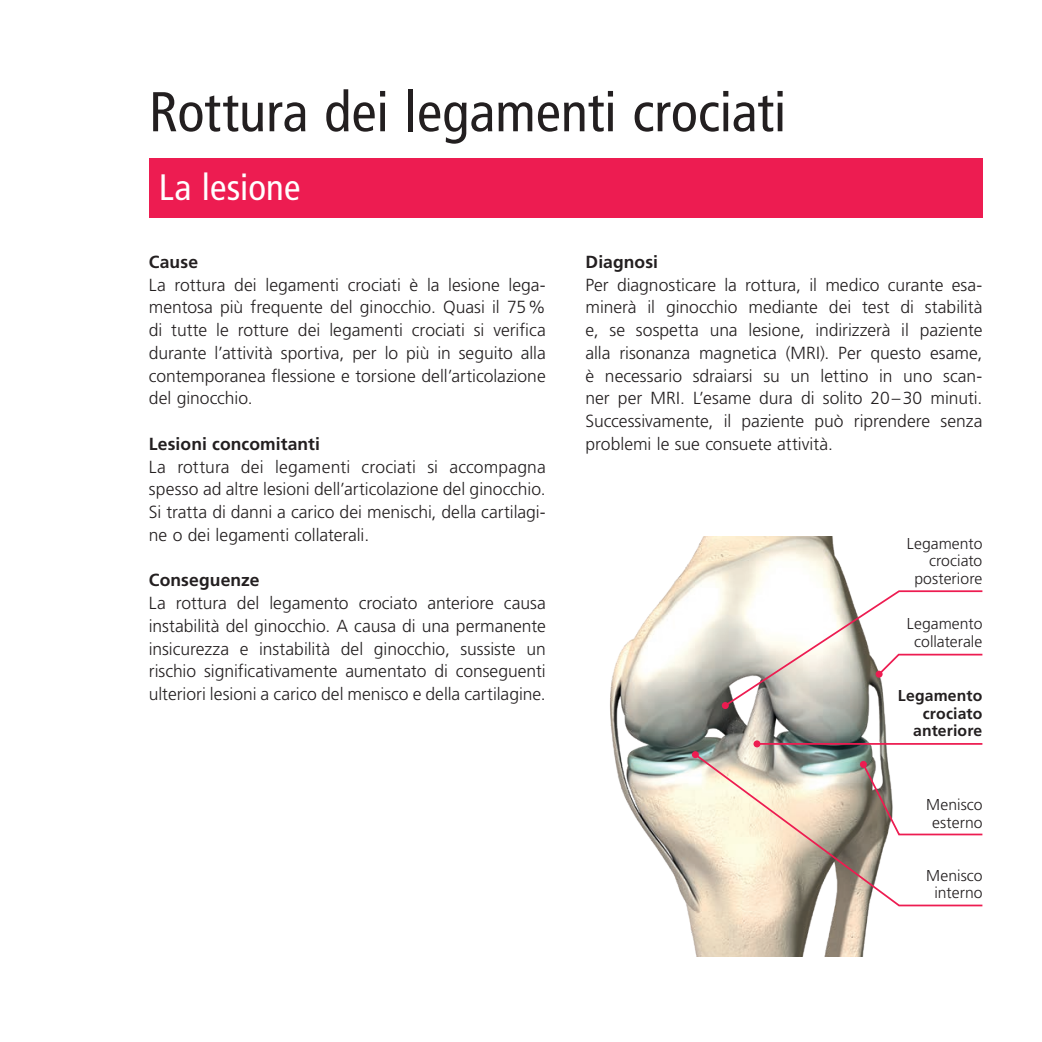
<style>
.page{position:relative;width:1042px;height:1042px;background:#fff}
.page>*{position:absolute;margin:0;border:0;box-sizing:border-box;transform-origin:0 0}
.t1{font:condensed 56px "Frutiger LT Pro";color:#231f20}
.t2{font:condensed 36.75px "Frutiger LT Pro";letter-spacing:.005em;color:#fff}
.t3{font:300 17.5px/22.8px "Frutiger LT Pro";color:#231f20;text-align:justify}
.t4{font:700 17.5px "Frutiger LT Pro";letter-spacing:.005em;color:#231f20}
.t5{font:300 15.75px/17.5px "Frutiger LT Pro";color:#231f20;text-align:center}
.t6{font:700 15.75px/17.5px "Frutiger LT Pro";letter-spacing:.01em;color:#231f20;text-align:right}
</style>
<div class="page">
<div style="left:149px;top:158px;width:833px;height:59px;background:#ed1c51"></div>
<img style="left:610px;top:537px;width:373px;height:419px">
<hr style="left:757px;top:743px;width:225px;height:2px;background:#ed1c51">
<div style="left:753px;top:740px;width:7px;height:7px;background:#ed1c51;border-radius:50%"></div>
<svg style="left:693px;top:752px;width:290px;height:155px"></svg>
<div style="left:692px;top:751px;width:7px;height:7px;background:#ed1c51;border-radius:50%"></div>
<svg style="left:723px;top:589px;width:260px;height:119px"></svg>
<div style="left:722px;top:702px;width:7px;height:7px;background:#ed1c51;border-radius:50%"></div>
<h1 class="t1" style="left:149px;top:79px;width:639px">Rottura dei legamenti crociati</h1>
<h2 class="t2" style="left:159px;top:165px;width:143px">La lesione</h2>
<p class="t4" style="left:149px;top:251px;width:51px">Cause</p>
<p class="t3" style="left:149px;top:273px;width:398px">La rottura dei legamenti crociati è la lesione lega&shy;mentosa più frequente del ginocchio. Quasi il 75% di tutte le rotture dei legamenti crociati si verifica durante l’attività sportiva, per lo più in seguito alla contemporanea flessione e torsione dell’articolazione del ginocchio.</p>
<p class="t4" style="left:149px;top:433px;width:173px">Lesioni concomitanti</p>
<p class="t3" style="left:149px;top:455px;width:398px">La rottura dei legamenti crociati si accompagna spesso ad altre lesioni dell’articolazione del ginocchio.<br>Si tratta di danni a carico dei menischi, della cartilagi&shy;ne o dei legamenti collaterali.</p>
<p class="t4" style="left:149px;top:570px;width:112px">Conseguenze</p>
<p class="t3" style="left:149px;top:592px;width:398px">La rottura del legamento crociato anteriore causa instabilità del ginocchio. A causa di una permanente insicurezza e instabilità del ginocchio, sussiste un rischio significativamente aumentato di conseguenti ulteriori lesioni a carico del menisco e della cartilagine.</p>
<p class="t4" style="left:585px;top:251px;width:74px">Diagnosi</p>
<p class="t3" style="left:585px;top:273px;width:398px">Per diagnosticare la rottura, il medico curante esa&shy;minerà il ginocchio mediante dei test di stabilità e, se sospetta una lesione, indirizzerà il paziente alla risonanza magnetica (MRI). Per questo esame, è necessario sdraiarsi su un lettino in uno scan&shy;ner per MRI. L’esame dura di solito 20–30 minuti.<br>Successivamente, il paziente può riprendere senza problemi le sue consuete attività.</p>
<p class="t5" style="left:907px;top:535px;width:77px;text-align:right">Legamento crociato posteriore</p>
<p class="t5" style="left:907px;top:615px;width:77px">Legamento collaterale</p>
<p class="t6" style="left:898px;top:687px;width:86px">Legamento crociato anteriore</p>
<p class="t5" style="left:926px;top:796px;width:58px">Menisco esterno</p>
<p class="t5" style="left:926px;top:867px;width:58px">Menisco interno</p>
</div>
